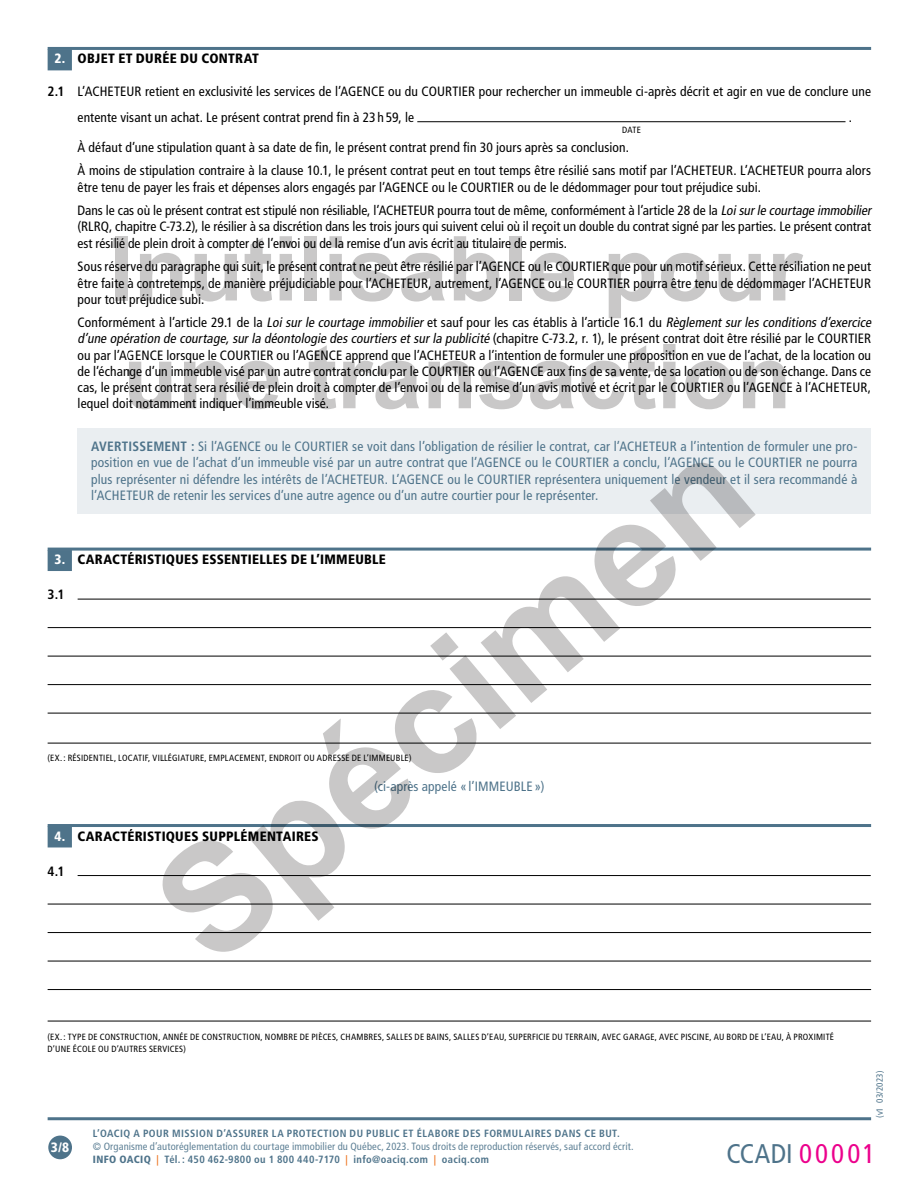
<style>
.page{position:relative;width:918px;height:1188px;background:#fff}
.page>*{position:absolute;margin:0;border:0;box-sizing:border-box;transform-origin:0 0}
.t1{font:condensed 27px "Frutiger LT Std";letter-spacing:.05em;color:#4e738a}
.t2{font:condensed 13.5px/16.2px "Frutiger LT Std";letter-spacing:.005em;color:#000}
.t3{font:condensed 13.5px/16.2px "Frutiger LT Std";letter-spacing:.01em;color:#4e738a;text-align:justify}
.t4{font:900 condensed 13.5px "Frutiger LT Std";letter-spacing:.02em;color:#000}
.t5{font:700 condensed 13.5px "Frutiger LT Std";color:#000}
.t6{font:900 condensed 13.5px "Frutiger LT Std";color:#fff}
.t7{font:condensed 10.5px/12.6px "Frutiger LT Std";letter-spacing:.015em;color:#5f8196}
.t8{font:700 condensed 10.5px "Frutiger LT Std";letter-spacing:.045em;color:#4e738a}
.t9{font:condensed 9px/12px "Frutiger LT Std";letter-spacing:.025em;color:#000}
.t10{font:condensed 9px "Frutiger LT Std";letter-spacing:.015em;color:#4e738a}
.s1{color:#fff}
.s2{font-weight:700}
.s3{font-style:italic}
.s4{font-weight:900;color:#4e738a}
.s5{font-weight:700;color:#ee7623}
.s6{font-weight:700;color:#4e738a}
.s7{color:#ec008c}
</style>
<div class="page">
<div style="left:48px;top:1136px;width:24px;height:23px;background:#4e738a;border-radius:50%"></div>
<hr style="left:48px;top:1117px;width:823px;height:3px;background:#4e738a">
<hr style="left:48px;top:47px;width:823px;height:3px;background:#4e738a">
<div style="left:48px;top:49px;width:24px;height:21px;background:#4e738a"></div>
<hr style="left:48px;top:548px;width:823px;height:3px;background:#4e738a">
<div style="left:48px;top:550px;width:24px;height:21px;background:#4e738a"></div>
<hr style="left:48px;top:824px;width:823px;height:3px;background:#4e738a">
<div style="left:48px;top:826px;width:24px;height:21px;background:#4e738a"></div>
<hr style="left:417px;top:121px;width:429px;height:1px;background:#000">
<div style="left:78px;top:428px;width:793px;height:85px;background:#eaeef1"></div>
<hr style="left:78px;top:599px;width:793px;height:1px;background:#000">
<hr style="left:48px;top:627px;width:823px;height:1px;background:#000">
<hr style="left:48px;top:656px;width:823px;height:1px;background:#000">
<hr style="left:48px;top:684px;width:823px;height:1px;background:#000">
<hr style="left:48px;top:713px;width:823px;height:1px;background:#000">
<hr style="left:48px;top:743px;width:823px;height:1px;background:#000">
<hr style="left:78px;top:875px;width:793px;height:1px;background:#000">
<hr style="left:48px;top:904px;width:823px;height:1px;background:#000">
<hr style="left:48px;top:932px;width:823px;height:1px;background:#000">
<hr style="left:48px;top:961px;width:823px;height:1px;background:#000">
<hr style="left:48px;top:989px;width:823px;height:1px;background:#000">
<hr style="left:48px;top:1021px;width:823px;height:1px;background:#000">
<svg style="left:163px;top:463px;width:593px;height:489px"></svg>
<div style="left:115px;top:236px;width:13px;height:64px;background:#c9c8c8"></div>
<svg style="left:140px;top:253px;width:42px;height:47px"></svg>
<svg style="left:195px;top:254px;width:42px;height:48px"></svg>
<svg style="left:245px;top:237px;width:27px;height:65px"></svg>
<svg style="left:280px;top:236px;width:12px;height:64px"></svg>
<div style="left:305px;top:236px;width:12px;height:64px;background:#c9c8c8"></div>
<svg style="left:330px;top:236px;width:12px;height:64px"></svg>
<svg style="left:350px;top:253px;width:44px;height:49px"></svg>
<svg style="left:401px;top:253px;width:44px;height:49px"></svg>
<svg style="left:454px;top:236px;width:45px;height:66px"></svg>
<div style="left:509px;top:236px;width:13px;height:64px;background:#c9c8c8"></div>
<svg style="left:531px;top:253px;width:43px;height:49px"></svg>
<svg style="left:609px;top:253px;width:45px;height:65px"></svg>
<svg style="left:661px;top:253px;width:48px;height:49px"></svg>
<svg style="left:718px;top:254px;width:43px;height:48px"></svg>
<svg style="left:773px;top:253px;width:30px;height:47px"></svg>
<svg style="left:129px;top:362px;width:42px;height:47px"></svg>
<svg style="left:184px;top:361px;width:42px;height:47px"></svg>
<svg style="left:235px;top:361px;width:44px;height:48px"></svg>
<svg style="left:309px;top:345px;width:27px;height:64px"></svg>
<svg style="left:343px;top:361px;width:76px;height:48px"></svg>
<svg style="left:429px;top:361px;width:42px;height:47px"></svg>
<svg style="left:479px;top:361px;width:44px;height:48px"></svg>
<svg style="left:530px;top:361px;width:44px;height:48px"></svg>
<svg style="left:581px;top:345px;width:75px;height:64px"></svg>
<svg style="left:663px;top:344px;width:13px;height:64px"></svg>
<svg style="left:685px;top:361px;width:48px;height:48px"></svg>
<svg style="left:743px;top:361px;width:42px;height:47px"></svg>
<p class="t4" style="left:54px;top:51px;width:206px"><span class="s1">2.</span> OBJET ET DURÉE DU CONTRAT</p>
<p class="t2" style="left:78px;top:79px;width:795px;line-height:25.5px;text-indent:-30px"><span class="s2">2.1</span> L’ACHETEUR retient en exclusivité les services de l’AGENCE ou du COURTIER pour rechercher un immeuble ci-après décrit et agir en vue de conclure une entente visant un achat. Le présent contrat prend fin à 23 h 59, le</p>
<p class="t2" style="left:849px;top:109px;width:5px">.</p>
<p class="t2" style="left:78px;top:136px;width:795px;line-height:23.2px">À défaut d’une stipulation quant à sa date de fin, le présent contrat prend fin 30 jours après sa conclusion.<br>À moins de stipulation contraire à la clause 10.1, le présent contrat peut en tout temps être résilié sans motif par l’ACHETEUR. L’ACHETEUR pourra alors</p>
<p class="t2" style="left:78px;top:175px;width:798px;line-height:23.2px">être tenu de payer les frais et dépenses alors engagés par l’AGENCE ou le COURTIER ou de le dédommager pour tout préjudice subi.<br>Dans le cas où le présent contrat est stipulé non résiliable, l’ACHETEUR pourra tout de même, conformément à l’article 28 de la <span class="s3">Loisurle courtage immobilier</span></p>
<p class="t2" style="left:78px;top:219px;width:795px">(RLRQ, chapitre C-73.2), le résilier à sa discrétion dans les trois jours qui suivent celui où il reçoit un double du contrat signé par les parties. Le présent contrat est résilié de plein droit à compter de l’envoi ou de la remise d’un avis écrit au titulaire de permis.</p>
<p class="t2" style="left:78px;top:258px;width:795px;text-align:justify">Sous réserve du paragraphe qui suit, le présent contrat ne peut être résilié par l’AGENCE ou le COURTIER que pour un motif sérieux. Cette résiliation ne peut être faite à contretemps, de manière préjudiciable pour l’ACHETEUR, autrement, l’AGENCE ou le COURTIER pourra être tenu de dédommager l’ACHETEUR pour tout préjudice subi.</p>
<p class="t2" style="left:78px;top:314px;width:798px">Conformément à l’article 29.1 de la <span class="s3">Loi sur le courtage immobilier</span> et sauf pour les cas établis à l’article 16.1 du <span class="s3">Règlement sur les conditions d’exercice d’une opération de courtage,surla déontologie descourtiersetsurla publicité</span> (c h a p i t re C-7 3 . 2 , r. 1) , l e p ré s e n t co n t ra t d o i t êt re ré s i l i é p a r l e C O U RT I E R ou par l’AGENCE lorsque le COURTIER ou l’AGENCE apprend que l’ACHETEUR a l’intention de formuler une proposition en vue de l’achat, de la location ou de l’échange d’un immeuble visé par un autre contrat conclu par le COURTIER ou l’AGENCE aux fins de sa vente, de sa location ou de son échange. Dans ce cas, le présent contrat sera résilié de plein droit à compter de l’envoi ou de la remise d’un avis motivé et écrit par le COURTIER ou l’AGENCE à l’ACHETEUR, lequel doit notamment indiquer l’immeuble visé.</p>
<p class="t3" style="left:91px;top:439px;width:768px"><span class="s2">AVERTISSEMENT :</span> Si l’AGENCE ou le COURTIER se voit dans l’obligation de résilier le contrat, car l’ACHETEUR a l’intention de formuler une pro&shy;position en vue de l’achat d’un immeuble visé par un autre contrat que l’AGENCE ou le COURTIER a conclu, l’AGENCE ou le COURTIER ne pourra plus représenter ni défendre les intérêts de l’ACHETEUR. L’AGENCE ou le COURTIER représentera uniquement le vendeur et il sera recommandé à l’ACHETEUR de retenir les services d’une autre agence ou d’un autre courtier pour le représenter.</p>
<p class="t9" style="left:622px;top:124px;width:20px">DATE</p>
<p class="t4" style="left:54px;top:551px;width:333px"><span class="s1">3.</span> CARACTÉRISTIQUES ESSENTIELLES DE L’IMMEUBLE</p>
<p class="t5" style="left:48px;top:587px;width:18px">3.1</p>
<p class="t9" style="left:48px;top:752px;width:365px">(EX.: RÉSIDENTIEL, LOCATIF, VILLÉGIATURE, EMPLACEMENT, ENDROIT OU ADRESSE DE L’IMMEUBLE)</p>
<p class="t3" style="left:374px;top:778px;width:172px">(ci-après appelé «l’IMMEUBLE»)</p>
<p class="t4" style="left:54px;top:828px;width:266px"><span class="s1">4.</span> CARACTÉRISTIQUES SUPPLÉMENTAIRES</p>
<p class="t5" style="left:48px;top:863px;width:19px">4.1</p>
<p class="t9" style="left:48px;top:1031px;width:788px">(EX.: TYPE DE CONSTRUCTION, ANNÉE DE CONSTRUCTION, NOMBRE DE PIÈCES, CHAMBRES, SALLES DE BAINS, SALLES D’EAU, SUPERFICIE DU TERRAIN, AVEC GARAGE, AVEC PISCINE, AU BORD DE L’EAU, À PROXIMITÉ<br>D’UNE ÉCOLE OU D’AUTRES SERVICES)</p>
<p class="t10" style="left:874px;top:1118px;width:49px;rotate:-90deg">(v1 03/2023)</p>
<p class="t6" style="left:51px;top:1139px;width:20px">3/8</p>
<p class="t8" style="left:93px;top:1128px;width:529px">L’OACIQ A POUR MISSION D’ASSURER LA PROTECTION DU PUBLIC ET ÉLABORE DES FORMULAIRES DANS CE BUT.</p>
<p class="t7" style="left:93px;top:1140px;width:542px">© Organisme d’autoréglementation du courtage immobilier du Québec, 2023. Tous droits de reproduction réservés, sauf accord écrit.<br><span class="s4">INFO OACIQ</span> <span class="s5">|</span> <span class="s6">Tél. : 450 462-9800 ou 1 800 440-7170</span> <span class="s5">|</span> <span class="s6">info@oaciq.com</span> <span class="s5">|</span> <span class="s6">oaciq.com</span></p>
<h1 class="t1" style="left:726px;top:1137px;width:151px">CCADI <span class="s7">00001</span></h1>
</div>
